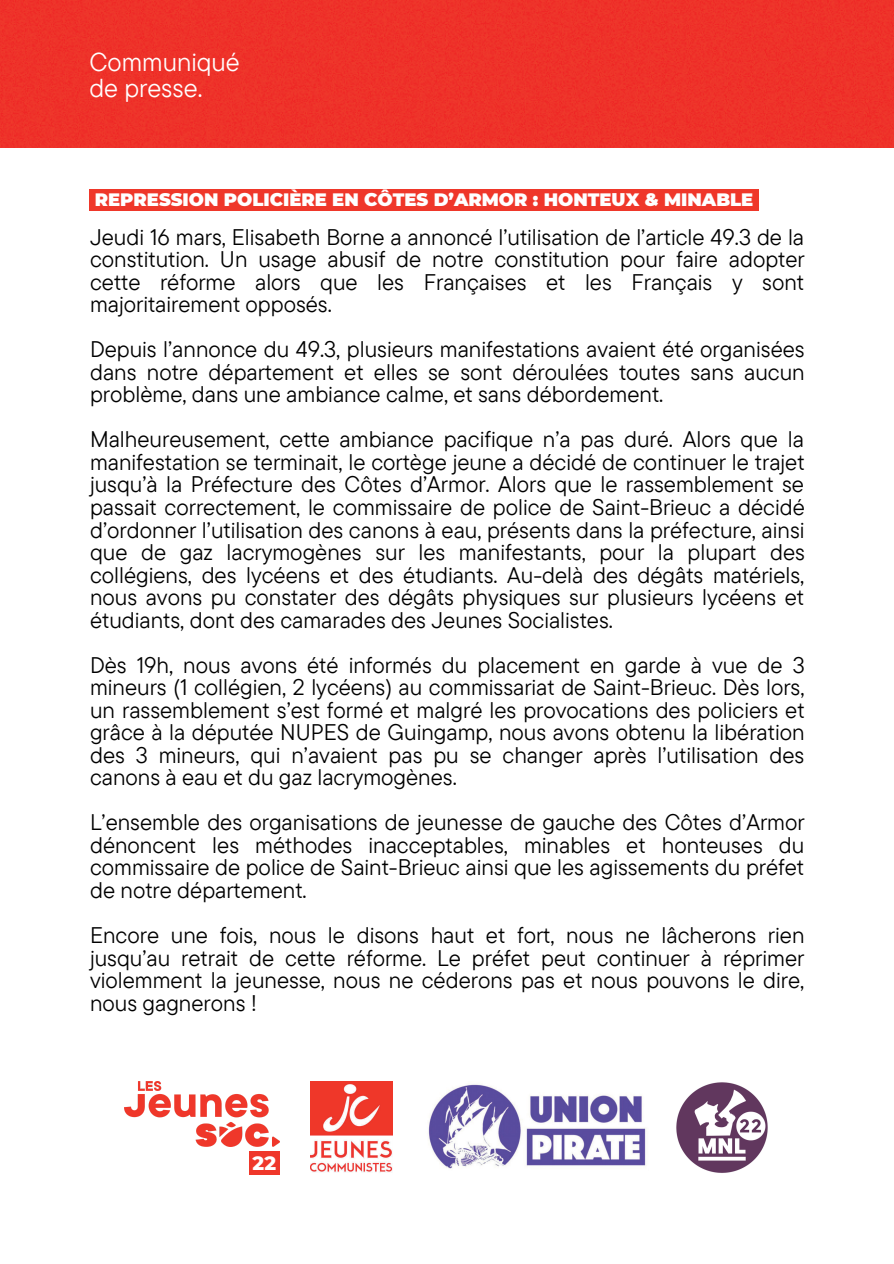
<style>
.page{position:relative;width:894px;height:1264px;background:#fff}
.page>*{position:absolute;margin:0;border:0;box-sizing:border-box;transform-origin:0 0}
.t1{font:25.8px/26px "TT Commons Pro";color:#fff}
.t2{font:22.5px/22.5px "TT Commons Pro";color:#000;text-align:justify}
.t3{font:800 19.65px "Montserrat";color:#fff}
.t4{font:900 18px "Montserrat";color:#fff}
</style>
<div class="page">
<div style="left:0;top:0;width:893px;height:147px;background:#ee322a"></div>
<img style="left:125px;top:1081px;width:154px;height:65px">
<div style="left:249px;top:1151px;width:31px;height:23px;background:#ef372a"></div>
<img style="left:310px;top:1081px;width:83px;height:92px">
<img style="left:428px;top:1084px;width:218px;height:85px">
<img style="left:676px;top:1082px;width:92px;height:91px">
<div style="left:89px;top:189px;width:669px;height:22px;background:#ef372a"></div>
<p class="t1" style="left:89px;top:48px;width:152px">Communiqué de presse.</p>
<p class="t4" style="left:95px;top:189px;width:660px">REPRESSION POLICIÈRE EN CÔTES D’ARMOR : HONTEUX &amp; MINABLE</p>
<p class="t2" style="left:90px;top:225px;width:716px">Jeudi 16 mars, Elisabeth Borne a annoncé l’utilisation de l’article 49.3 de la constitution. Un usage abusif de notre constitution pour faire adopter cette réforme alors que les Françaises et les Français y sont majoritairement opposés.</p>
<p class="t2" style="left:90px;top:337px;width:716px">Depuis l’annonce du 49.3, plusieurs manifestations avaient été organisées dans notre département et elles se sont déroulées toutes sans aucun problème, dans une ambiance calme, et sans débordement.</p>
<p class="t2" style="left:90px;top:427px;width:716px">Malheureusement, cette ambiance pacifique n’a pas duré. Alors que la manifestation se terminait, le cortège jeune a décidé de continuer le trajet jusqu’à la Préfecture des Côtes d’Armor. Alors que le rassemblement se passait correctement, le commissaire de police de Saint-Brieuc a décidé d’ordonner l’utilisation des canons à eau, présents dans la préfecture, ainsi que de gaz lacrymogènes sur les manifestants, pour la plupart des collégiens, des lycéens et des étudiants. Au-delà des dégâts matériels, nous avons pu constater des dégâts physiques sur plusieurs lycéens et étudiants, dont des camarades des Jeunes Socialistes.</p>
<p class="t2" style="left:90px;top:653px;width:716px">Dès 19h, nous avons été informés du placement en garde à vue de 3 mineurs (1 collégien, 2 lycéens) au commissariat de Saint-Brieuc. Dès lors, un rassemblement s’est formé et malgré les provocations des policiers et grâce à la députée NUPES de Guingamp, nous avons obtenu la libération des 3 mineurs, qui n’avaient pas pu se changer après l’utilisation des canons à eau et du gaz lacrymogènes.</p>
<p class="t2" style="left:90px;top:810px;width:716px">L’ensemble des organisations de jeunesse de gauche des Côtes d’Armor dénoncent les méthodes inacceptables, minables et honteuses du commissaire de police de Saint-Brieuc ainsi que les agissements du préfet de notre département.</p>
<p class="t2" style="left:90px;top:923px;width:715px">Encore une fois, nous le disons haut et fort, nous ne lâcherons rien jusqu’au retrait de cette réforme. Le préfet peut continuer à réprimer violemment la jeunesse, nous ne céderons pas et nous pouvons le dire, nous gagnerons !</p>
<p class="t3" style="left:252px;top:1150px;width:25px">22</p>
</div>
